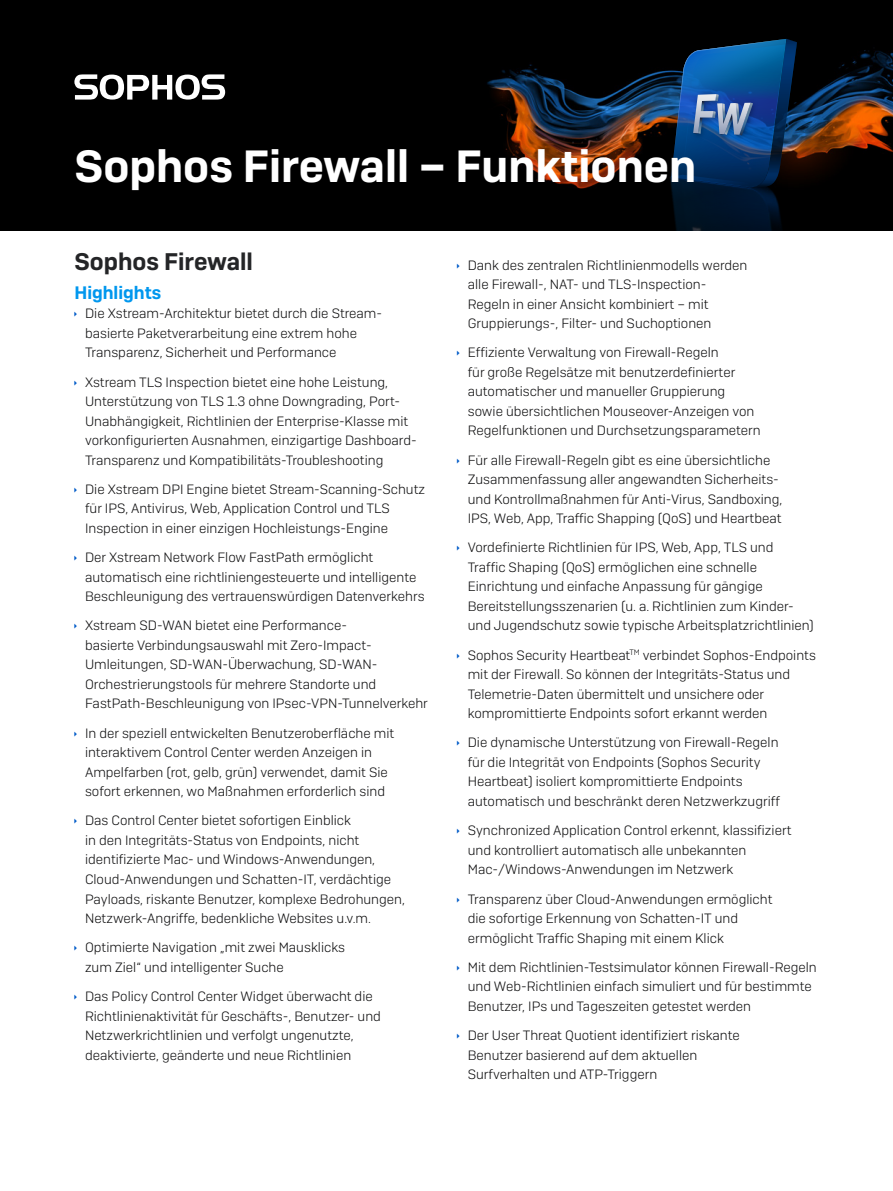
<style>
.page{position:relative;width:893px;height:1191px;background:#fff}
.page>*{position:absolute;margin:0;border:0;box-sizing:border-box;transform-origin:0 0}
.t1{font:600 45px "Sophos Sans";color:#fff}
.Subheading_1{font:600 24px "Sophos Sans";color:#242527}
.Subheading_2{font:600 18px "Sophos Sans";color:#0097ee}
.t2{font:300 13.5px/19.5px "Sophos Sans";color:#0d0d0e}
</style>
<div class="page">
<div style="left:0;top:0;width:893px;height:230px;background:#000"></div>
<img style="left:487px;top:50px;width:406px;height:139px">
<img style="left:587px;top:119px;width:274px;height:111px">
<img style="left:642px;top:50px;width:166px;height:140px">
<img style="left:671px;top:39px;width:126px;height:155px">
<svg style="left:74px;top:74px;width:151px;height:26px"></svg>
<p class="t1" style="left:74px;top:138px;width:623px">Sophos Firewall – Funktionen</p>
<p class="Subheading_1" style="left:74px;top:246px;width:180px">Sophos Firewall</p>
<p class="Subheading_2" style="left:74px;top:281px;width:88px">Highlights</p>
<p class="t2" style="left:85px;top:303px;width:299px">Die Xstream-Architektur bietet durch die Stream&shy;basierte Paketverarbeitung eine extrem hohe<br>Transparenz, Sicherheit und Performance</p>
<p class="t2" style="left:85px;top:372px;width:333px">Xstream TLS Inspection bietet eine hohe Leistung, Unterstützung von TLS 1.3 ohne Downgrading, Port-Unabhängigkeit, Richtlinien der Enterprise-Klasse mit vorkonfigurierten Ausnahmen, einzigartige Dashboard-Transparenz und Kompatibilitäts-Troubleshooting</p>
<p class="t2" style="left:85px;top:479px;width:342px">Die Xstream DPI Engine bietet Stream-Scanning-Schutz für IPS, Antivirus, Web, Application Control und TLS<br>Inspection in einer einzigen Hochleistungs-Engine</p>
<p class="t2" style="left:85px;top:547px;width:341px">Der Xstream Network Flow FastPath ermöglicht automatisch eine richtliniengesteuerte und intelligente<br>Beschleunigung des vertrauenswürdigen Datenverkehrs</p>
<p class="t2" style="left:85px;top:615px;width:344px">Xstream SD-WAN bietet eine Performance-<br>basierte Verbindungsauswahl mit Zero-Impact-Umleitungen, SD-WAN-Überwachung, SD-WAN-Orchestrierungstools für mehrere Standorte und FastPath-Beschleunigung von IPsec-VPN-Tunnelverkehr</p>
<p class="t2" style="left:85px;top:723px;width:311px">In der speziell entwickelten Benutzeroberfläche mit interaktivem Control Center werden Anzeigen in Ampelfarben (rot, gelb, grün) verwendet, damit Sie sofort erkennen, wo Maßnahmen erforderlich sind</p>
<p class="t2" style="left:85px;top:810px;width:321px">Das Control Center bietet sofortigen Einblick<br>in den Integritäts-Status von Endpoints, nicht identifizierte Mac- und Windows-Anwendungen, Cloud-Anwendungen und Schatten-IT, verdächtige Payloads, riskante Benutzer, komplexe Bedrohungen, Netzwerk-Angriffe, bedenkliche Websites u.v.m.</p>
<p class="t2" style="left:85px;top:937px;width:261px">Optimierte Navigation „mit zwei Mausklicks zum Ziel“ und intelligenter Suche</p>
<p class="t2" style="left:85px;top:986px;width:297px">Das Policy Control Center Widget überwacht die Richtlinienaktivität für Geschäfts-, Benutzer- und Netzwerkrichtlinien und verfolgt ungenutzte, deaktivierte, geänderte und neue Richtlinien</p>
<p class="t2" style="left:468px;top:255px;width:281px">Dank des zentralen Richtlinienmodells werden alle Firewall-, NAT- und TLS-Inspection-Regeln in einer Ansicht kombiniert – mit Gruppierungs-, Filter- und Suchoptionen</p>
<p class="t2" style="left:468px;top:342px;width:295px">Effiziente Verwaltung von Firewall-Regeln<br>für große Regelsätze mit benutzerdefinierter automatischer und manueller Gruppierung sowie übersichtlichen Mouseover-Anzeigen von Regelfunktionen und Durchsetzungsparametern</p>
<p class="t2" style="left:468px;top:450px;width:316px">Für alle Firewall-Regeln gibt es eine übersichtliche Zusammenfassung aller angewandten Sicherheits&shy;und Kontrollmaßnahmen für Anti-Virus, Sandboxing, IPS, Web, App, Traffic Shapping (QoS) und Heartbeat</p>
<p class="t2" style="left:468px;top:537px;width:348px">Vordefinierte Richtlinien für IPS, Web, App, TLS und Traffic Shaping (QoS) ermöglichen eine schnelle Einrichtung und einfache Anpassung für gängige Bereitstellungsszenarien (u. a. Richtlinien zum Kinder&shy;und Jugendschutz sowie typische Arbeitsplatzrichtlinien)</p>
<p class="t2" style="left:468px;top:645px;width:350px">Sophos Security Heartbeat<sup>TM</sup> verbindet Sophos-Endpoints mit der Firewall. So können der Integritäts-Status und Telemetrie-Daten übermittelt und unsichere oder kompromittierte Endpoints sofort erkannt werden</p>
<p class="t2" style="left:468px;top:732px;width:314px">Die dynamische Unterstützung von Firewall-Regeln für die Integrität von Endpoints (Sophos Security Heartbeat) isoliert kompromittierte Endpoints automatisch und beschränkt deren Netzwerkzugriff</p>
<p class="t2" style="left:468px;top:820px;width:325px">Synchronized Application Control erkennt, klassifiziert und kontrolliert automatisch alle unbekannten<br>Mac-/Windows-Anwendungen im Netzwerk</p>
<p class="t2" style="left:468px;top:888px;width:306px">Transparenz über Cloud-Anwendungen ermöglicht die sofortige Erkennung von Schatten-IT und ermöglicht Traffic Shaping mit einem Klick</p>
<p class="t2" style="left:468px;top:957px;width:351px">Mit dem Richtlinien-Testsimulator können Firewall-Regeln und Web-Richtlinien einfach simuliert und für bestimmte<br>Benutzer, IPs und Tageszeiten getestet werden</p>
<p class="t2" style="left:468px;top:1025px;width:274px">Der User Threat Quotient identifiziert riskante<br>Benutzer basierend auf dem aktuellen<br>Surfverhalten und ATP-Triggern</p>
</div>
